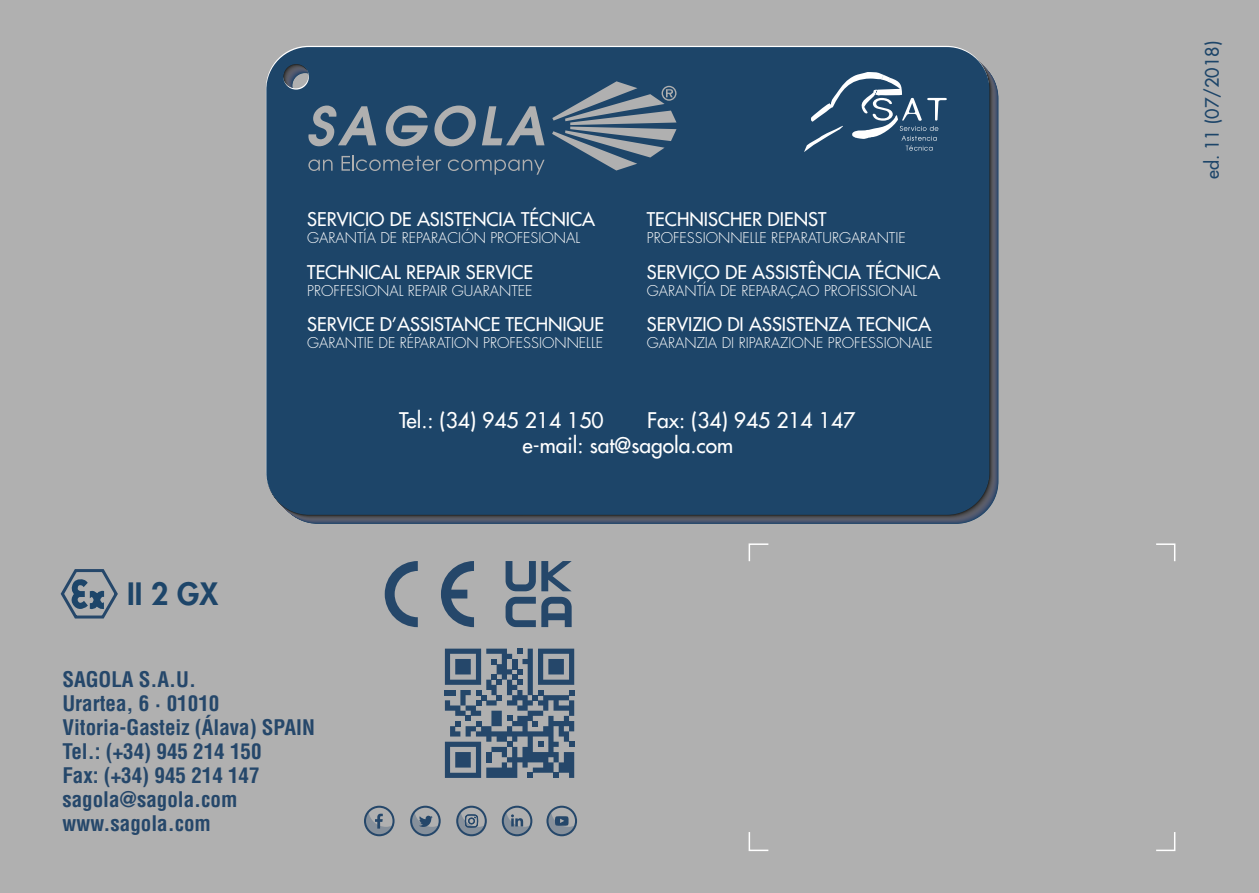
<style>
.page{position:relative;width:1259px;height:893px;background:#b0b0b0}
.page>*{position:absolute;margin:0;border:0;box-sizing:border-box;transform-origin:0 0}
.t1{font:800 30px "Futura";color:#1d4569}
.t2{font:700 condensed 21px/24px "Helvetica LT Std";color:#25476a}
.t3{font:21px/25.2px "Futura";color:#fff}
.t4{font:18.3px "Futura";color:#fff}
.t5{font:18px "Futura";color:#1d4569}
.t6{font:300 14.4px "Futura";color:#fff}
</style>
<div class="page">
<svg style="left:60px;top:569px;width:58px;height:50px"></svg>
<svg style="left:445px;top:649px;width:129px;height:129px"></svg>
<svg style="left:748px;top:832px;width:21px;height:19px"></svg>
<svg style="left:1156px;top:832px;width:20px;height:19px"></svg>
<svg style="left:1156px;top:543px;width:20px;height:19px"></svg>
<svg style="left:748px;top:543px;width:21px;height:19px"></svg>
<svg style="left:385px;top:561px;width:33px;height:66px"></svg>
<svg style="left:441px;top:561px;width:33px;height:66px"></svg>
<svg style="left:505px;top:561px;width:67px;height:30px"></svg>
<svg style="left:505px;top:597px;width:66px;height:30px"></svg>
<svg style="left:364px;top:806px;width:30px;height:30px"></svg>
<svg style="left:410px;top:806px;width:31px;height:30px"></svg>
<svg style="left:456px;top:806px;width:31px;height:30px"></svg>
<svg style="left:502px;top:806px;width:30px;height:30px"></svg>
<svg style="left:546px;top:806px;width:31px;height:30px"></svg>
<div style="left:266px;top:47px;width:723px;height:468px;background:#1d4569"></div>
<svg style="left:804px;top:72px;width:143px;height:80px;background:#3f617f"></svg>
<svg style="left:308px;top:106px;width:68px;height:40px"></svg>
<svg style="left:386px;top:106px;width:42px;height:40px"></svg>
<svg style="left:434px;top:106px;width:42px;height:40px"></svg>
<svg style="left:482px;top:106px;width:62px;height:39px"></svg>
<svg style="left:552px;top:81px;width:124px;height:90px"></svg>
<svg style="left:308px;top:159px;width:24px;height:12px"></svg>
<svg style="left:341px;top:156px;width:100px;height:15px"></svg>
<svg style="left:448px;top:159px;width:96px;height:16px;background:#3b5b77"></svg>
<p class="t4" style="left:307px;top:208px;width:289px">SERVICIO DE ASISTENCIA TÉCNICA</p>
<p class="t6" style="left:307px;top:229px;width:274px">GARANTÍA DE REPARACIÓN PROFESIONAL</p>
<p class="t4" style="left:307px;top:260px;width:227px">TECHNICAL REPAIR SERVICE</p>
<p class="t6" style="left:307px;top:281px;width:227px">PROFFESIONAL REPAIR GUARANTEE</p>
<p class="t4" style="left:307px;top:312px;width:298px">SERVICE D’ASSISTANCE TECHNIQUE</p>
<p class="t6" style="left:307px;top:334px;width:297px">GARANTIE DE RÉPARATION PROFESSIONNELLE</p>
<p class="t4" style="left:647px;top:208px;width:181px">TECHNISCHER DIENST</p>
<p class="t6" style="left:647px;top:229px;width:260px">PROFESSIONNELLE REPARATURGARANTIE</p>
<p class="t4" style="left:647px;top:260px;width:295px">SERVIÇO DE ASSISTÊNCIA TÉCNICA</p>
<p class="t6" style="left:647px;top:281px;width:272px">GARANTÍA DE REPARAÇAO PROFISSIONAL</p>
<p class="t4" style="left:647px;top:313px;width:286px">SERVIZIO DI ASSISTENZA TECNICA</p>
<p class="t6" style="left:647px;top:334px;width:287px">GARANZIA DI RIPARAZIONE PROFESSIONALE</p>
<h1 class="t1" style="left:127px;top:574px;width:92px">II 2 GX</h1>
<h2 class="t2" style="left:62px;top:668px;width:254px">SAGOLA S.A.U.<br>Urartea, 6 · 01010<br>Vitoria-Gasteiz (Álava) SPAIN<br>Tel.: (+34) 945 214 150<br>Fax: (+34) 945 214 147 sagola@sagola.com www.sagola.com</h2>
<h2 class="t3" style="left:399px;top:407px;width:206px">Tel.: (34) 945 214 150</h2>
<h2 class="t3" style="left:522px;top:407px;width:334px;text-indent:125px">Fax: (34) 945 214 147 e-mail: sat@sagola.com</h2>
<p class="t5" style="left:1200px;top:179px;width:140px;rotate:-90deg">ed. 11 (07/2018)</p>
</div>
